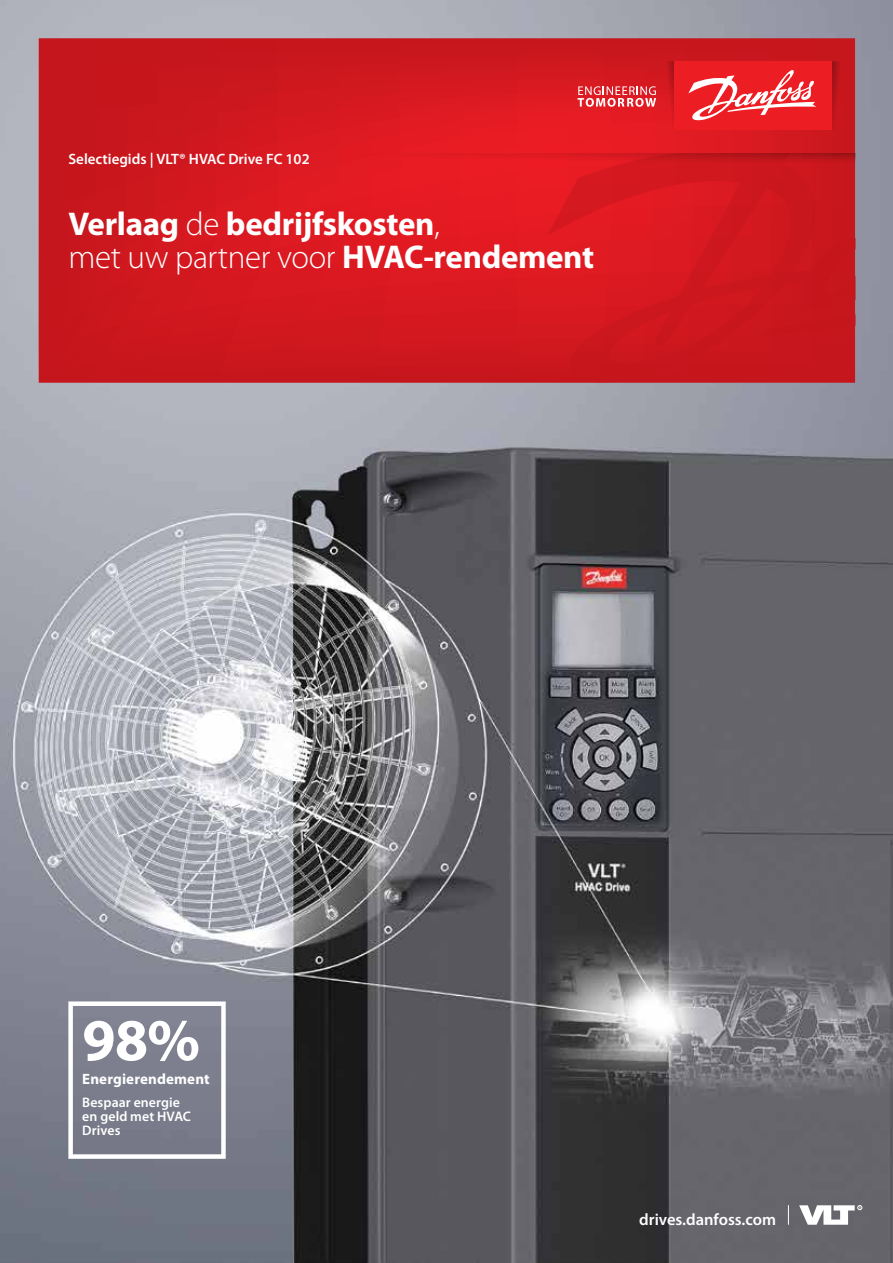
<style>
.page{position:relative;width:893px;height:1263px;background:#fff}
.page>*{position:absolute;margin:0;border:0;box-sizing:border-box;transform-origin:0 0}
.t1{font:700 60px "Myriad Pro";color:#fff}
.t2{font:700 33px/33px "Myriad Pro";letter-spacing:-.01em;color:#fff}
.t3{font:600 16.5px "Myriad Pro";color:#fff}
.t4{font:600 15px "Myriad Pro";color:#fff}
.t5{font:700 15px "Myriad Pro";letter-spacing:.005em;color:#fff}
.t6{font:600 13.8px/13.8px "Myriad Pro";letter-spacing:.005em;color:#fff}
.s1{font-weight:300}
</style>
<div class="page">
<img style="left:0;top:0;width:893px;height:1263px">
<svg style="left:39px;top:38px;width:816px;height:345px;background:#d3181f"></svg>
<svg style="left:547px;top:166px;width:308px;height:217px;background:#d0181f"></svg>
<div style="left:68px;top:1001px;width:158px;height:158px;border:4px solid #fff"></div>
<svg style="left:799px;top:1205px;width:63px;height:20px"></svg>
<svg style="left:788px;top:1205px;width:1px;height:20px"></svg>
<svg style="left:832px;top:61px;width:13px;height:69px"></svg>
<svg style="left:662px;top:61px;width:12px;height:69px"></svg>
<svg style="left:358px;top:153px;width:497px;height:13px;background:#d4181f"></svg>
<div style="left:674px;top:61px;width:158px;height:69px;background:#ed1d24"></div>
<svg style="left:577px;top:86px;width:79px;height:21px;background:#e8676c"></svg>
<svg style="left:688px;top:70px;width:128px;height:51px"></svg>
<p class="t4" style="left:68px;top:151px;width:243px">Selectiegids | VLT® HVAC Drive FC 102</p>
<p class="t2" style="left:68px;top:208px;width:527px">Verlaag <span class="s1">de</span> bedrijfskosten<span class="s1">,<br>met uw partner voor</span> HVAC-rendement</p>
<h1 class="t1" style="left:82px;top:1006px;width:119px">98%</h1>
<p class="t5" style="left:82px;top:1071px;width:129px">Energierendement</p>
<p class="t6" style="left:82px;top:1095px;width:110px">Bespaar energie en geld met HVAC<br>Drives</p>
<p class="t3" style="left:639px;top:1210px;width:138px">drives.danfoss.com</p>
</div>
